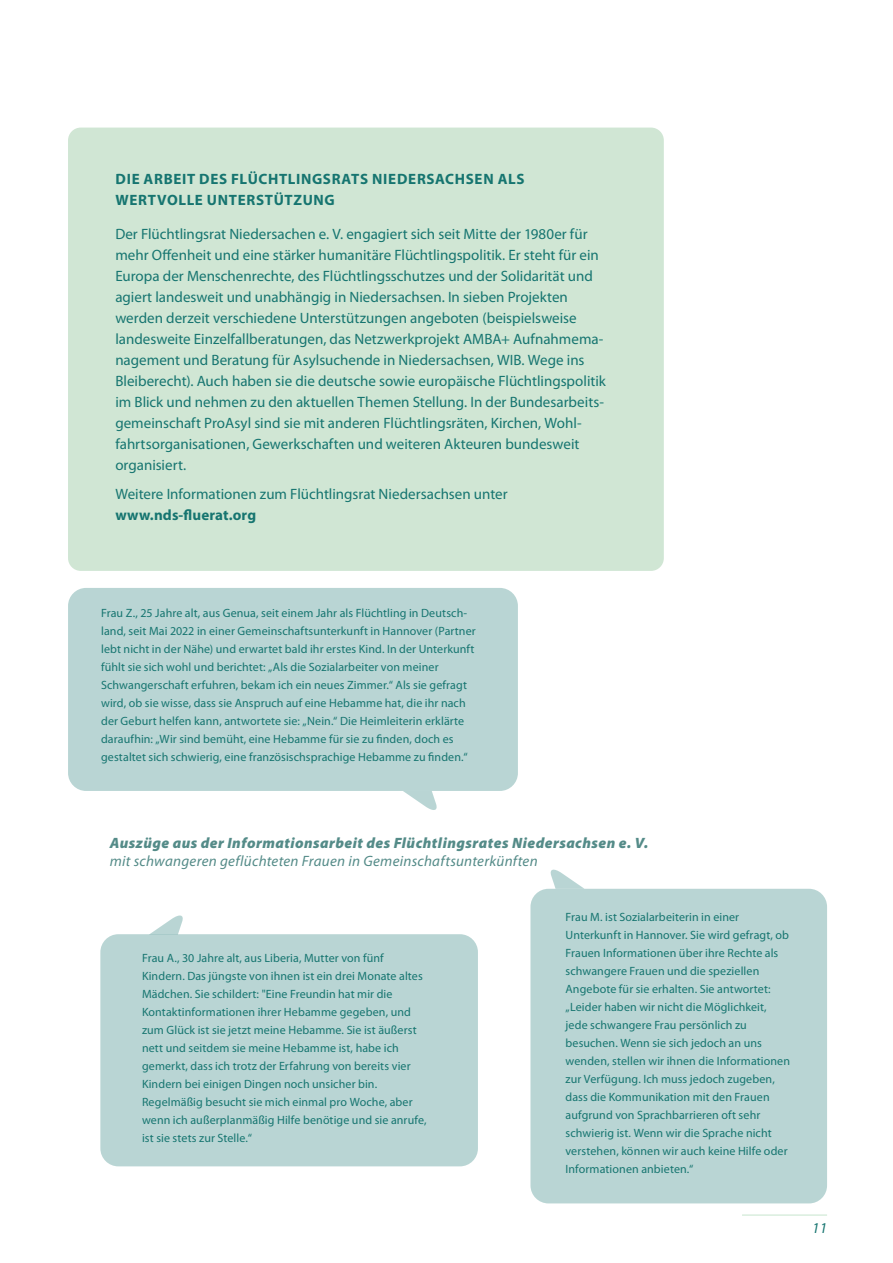
<style>
.page{position:relative;width:893px;height:1263px;background:#fff}
.page>*{position:absolute;margin:0;border:0;box-sizing:border-box;transform-origin:0 0}
.t1{font:15px/21px "Myriad Pro";color:#167570}
.t2{font:italic 900 15px "Myriad Pro";letter-spacing:.03em;color:#548b88}
.t3{font:700 15px/21px "Myriad Pro";letter-spacing:.045em;color:#167570}
.t4{font:italic 15px "Myriad Pro";letter-spacing:.02em;color:#548b88}
.t5{font:700 15px "Myriad Pro";letter-spacing:.005em;color:#167570}
.t6{font:italic 15px "Myriad Pro";color:#167570}
.t7{font:12px/18px "Myriad Pro";letter-spacing:.01em;color:#167570}
</style>
<div class="page">
<hr style="left:742px;top:1214px;width:85px;height:1px;background:#cce8d3">
<div style="left:68px;top:588px;width:450px;height:203px;background:#b9d5d4;border-radius:18px"></div>
<div style="left:68px;top:128px;width:596px;height:443px;background:#d0e6d4;border-radius:13px"></div>
<div style="left:100px;top:934px;width:378px;height:232px;background:#b9d5d4;border-radius:18px"></div>
<div style="left:530px;top:889px;width:297px;height:314px;background:#b9d5d4;border-radius:18px"></div>
<svg style="left:403px;top:791px;width:34px;height:19px"></svg>
<svg style="left:150px;top:915px;width:33px;height:19px"></svg>
<svg style="left:549px;top:869px;width:35px;height:20px"></svg>
<p class="t3" style="left:115px;top:168px;width:411px">DIE ARBEIT DES FLÜCHTLINGSRATS NIEDERSACHSEN ALS<br>WERTVOLLE UNTERSTÜTZUNG</p>
<p class="t1" style="left:115px;top:223px;width:492px">Der Flüchtlingsrat Niedersachen e. V. engagiert sich seit Mitte der 1980er für mehr Offenheit und eine stärker humanitäre Flüchtlingspolitik. Er steht für ein Europa der Menschenrechte, des Flüchtlingsschutzes und der Solidarität und agiert landesweit und unabhängig in Niedersachsen. In sieben Projekten werden derzeit verschiedene Unterstützungen angeboten (beispielsweise landesweite Einzelfallberatungen, das Netzwerkprojekt AMBA+ Aufnahmema&shy;nagement und Beratung für Asylsuchende in Niedersachsen, WIB. Wege ins Bleiberecht). Auch haben sie die deutsche sowie europäische Flüchtlingspolitik im Blick und nehmen zu den aktuellen Themen Stellung. In der Bundesarbeits&shy;gemeinschaft ProAsyl sind sie mit anderen Flüchtlingsräten, Kirchen, Wohl&shy;fahrtsorganisationen, Gewerkschaften und weiteren Akteuren bundesweit organisiert.</p>
<p class="t1" style="left:115px;top:483px;width:394px">Weitere Informationen zum Flüchtlingsrat Niedersachsen unter</p>
<p class="t5" style="left:115px;top:505px;width:142px">www.nds-fluerat.org</p>
<p class="t7" style="left:101px;top:604px;width:376px">Frau Z., 25 Jahre alt, aus Genua, seit einem Jahr als Flüchtling in Deutsch&shy;land, seit Mai 2022 in einer Gemeinschaftsunterkunft in Hannover (Partner lebt nicht in der Nähe) und erwartet bald ihr erstes Kind. In der Unterkunft fühlt sie sich wohl und berichtet: „Als die Sozialarbeiter von meiner Schwangerschaft erfuhren, bekam ich ein neues Zimmer.“ Als sie gefragt wird, ob sie wisse, dass sie Anspruch auf eine Hebamme hat, die ihr nach der Geburt helfen kann, antwortete sie: „Nein.“ Die Heimleiterin erklärte daraufhin: „Wir sind bemüht, eine Hebamme für sie zu finden, doch es gestaltet sich schwierig, eine französischsprachige Hebamme zu finden.“</p>
<p class="t2" style="left:110px;top:833px;width:540px">Auszüge aus der Informationsarbeit des Flüchtlingsrates Niedersachsen e. V.</p>
<p class="t4" style="left:110px;top:851px;width:429px">mit schwangeren geflüchteten Frauen in Gemeinschaftsunterkünften</p>
<p class="t7" style="left:142px;top:949px;width:286px">Frau A., 30 Jahre alt, aus Liberia, Mutter von fünf Kindern. Das jüngste von ihnen ist ein drei Monate altes Mädchen. Sie schildert: "Eine Freundin hat mir die Kontaktinformationen ihrer Hebamme gegeben, und zum Glück ist sie jetzt meine Hebamme. Sie ist äußerst nett und seitdem sie meine Hebamme ist, habe ich gemerkt, dass ich trotz der Erfahrung von bereits vier Kindern bei einigen Dingen noch unsicher bin.<br>Regelmäßig besucht sie mich einmal pro Woche, aber wenn ich außerplanmäßig Hilfe benötige und sie anrufe, ist sie stets zur Stelle.“</p>
<p class="t7" style="left:566px;top:908px;width:226px">Frau M. ist Sozialarbeiterin in einer Unterkunft in Hannover. Sie wird gefragt, ob Frauen Informationen über ihre Rechte als schwangere Frauen und die speziellen Angebote für sie erhalten. Sie antwortet: „Leider haben wir nicht die Möglichkeit, jede schwangere Frau persönlich zu besuchen. Wenn sie sich jedoch an uns wenden, stellen wir ihnen die Informationen zur Verfügung. Ich muss jedoch zugeben, dass die Kommunikation mit den Frauen aufgrund von Sprachbarrieren oft sehr schwierig ist. Wenn wir die Sprache nicht verstehen, können wir auch keine Hilfe oder Informationen anbieten.“</p>
<p class="t6" style="left:812px;top:1218px;width:16px">11</p>
</div>
